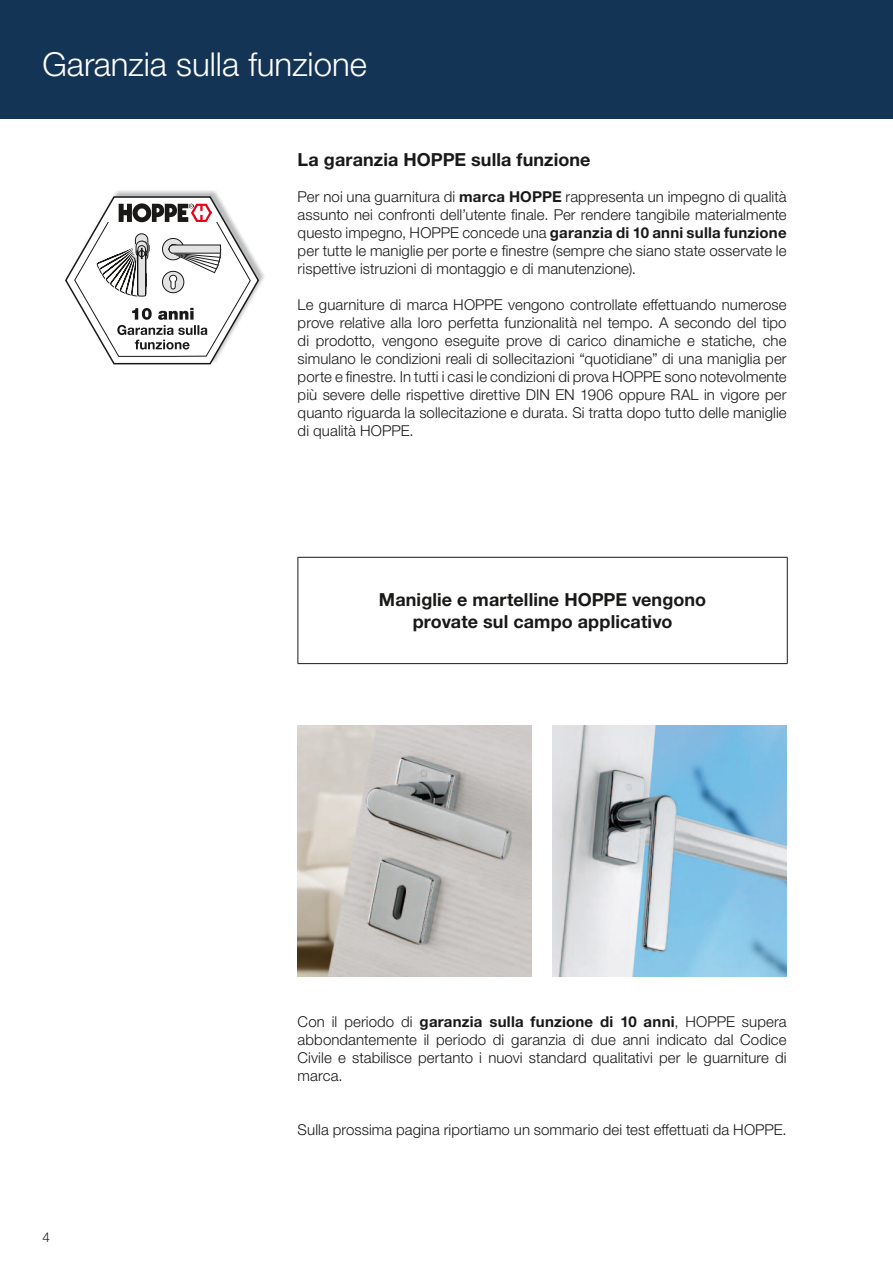
<style>
.page{position:relative;width:893px;height:1263px;background:#fff}
.page>*{position:absolute;margin:0;border:0;box-sizing:border-box;transform-origin:0 0}
.t1{font:300 33px "Helvetica Neue LTW1 G";color:#fff}
.t2{font:700 18px/21.6px "Helvetica Neue LTW1 G";letter-spacing:.005em;color:#1a1918;text-align:center}
.t3{font:300 15px/18px "Helvetica Neue LTW1 G";letter-spacing:.005em;color:#1a1918;text-align:justify}
.t4{font:300 13.5px "Helvetica Neue LTW1 G";color:#1a1918}
.s1{font-weight:700}
</style>
<div class="page">
<div style="left:0;top:0;width:893px;height:119px;background:#143455"></div>
<hr style="left:298px;top:557px;width:489px;height:1px;background:#1a1918">
<hr style="left:298px;top:557px;width:1px;height:106px;background:#1a1918">
<hr style="left:787px;top:557px;width:1px;height:106px;background:#1a1918">
<hr style="left:298px;top:663px;width:489px;height:1px;background:#1a1918">
<img style="left:553px;top:725px;width:234px;height:251px">
<img style="left:297px;top:725px;width:234px;height:251px">
<img style="left:113px;top:190px;width:151px;height:95px">
<svg style="left:65px;top:196px;width:195px;height:169px"></svg>
<h1 class="t1" style="left:43px;top:44px;width:326px">Garanzia sulla funzione</h1>
<p class="t2" style="left:298px;top:149px;width:294px">La garanzia HOPPE sulla funzione</p>
<p class="t3" style="left:298px;top:188px;width:491px">Per noi una guarnitura di <span class="s1">marca HOPPE</span> rappresenta un impegno di qualità assunto nei confronti dell’utente finale. Per rendere tangibile materialmente questo impegno, HOPPE concede una <span class="s1">garanzia di 10 anni sulla funzione </span>per tutte le maniglie per porte e finestre (sempre che siano state osservate le rispettive istruzioni di montaggio e di manutenzione).</p>
<p class="t3" style="left:298px;top:296px;width:490px">Le guarniture di marca HOPPE vengono controllate effettuando numerose prove relative alla loro perfetta funzionalità nel tempo. A secondo del tipo di prodotto, vengono eseguite prove di carico dinamiche e statiche, che simulano le condizioni reali di sollecitazioni “quotidiane” di una maniglia per porte e finestre. In tutti i casi le condizioni di prova HOPPE sono notevolmente più severe delle rispettive direttive DIN EN 1906 oppure RAL in vigore per quanto riguarda la sollecitazione e durata. Si tratta dopo tutto delle maniglie di qualità HOPPE.</p>
<p class="t2" style="left:379px;top:589px;width:329px">Maniglie e martelline HOPPE vengono provate sul campo applicativo</p>
<p class="t3" style="left:298px;top:1013px;width:491px">Con il periodo di <span class="s1">garanzia sulla funzione di 10 anni</span>, HOPPE supera abbondantemente il periodo di garanzia di due anni indicato dal Codice Civile e stabilisce pertanto i nuovi standard qualitativi per le guarniture di marca.</p>
<p class="t4" style="left:43px;top:1229px;width:9px">4</p>
<p class="t3" style="left:298px;top:1121px;width:490px">Sulla prossima pagina riportiamo un sommario dei test effettuati da HOPPE.</p>
</div>
